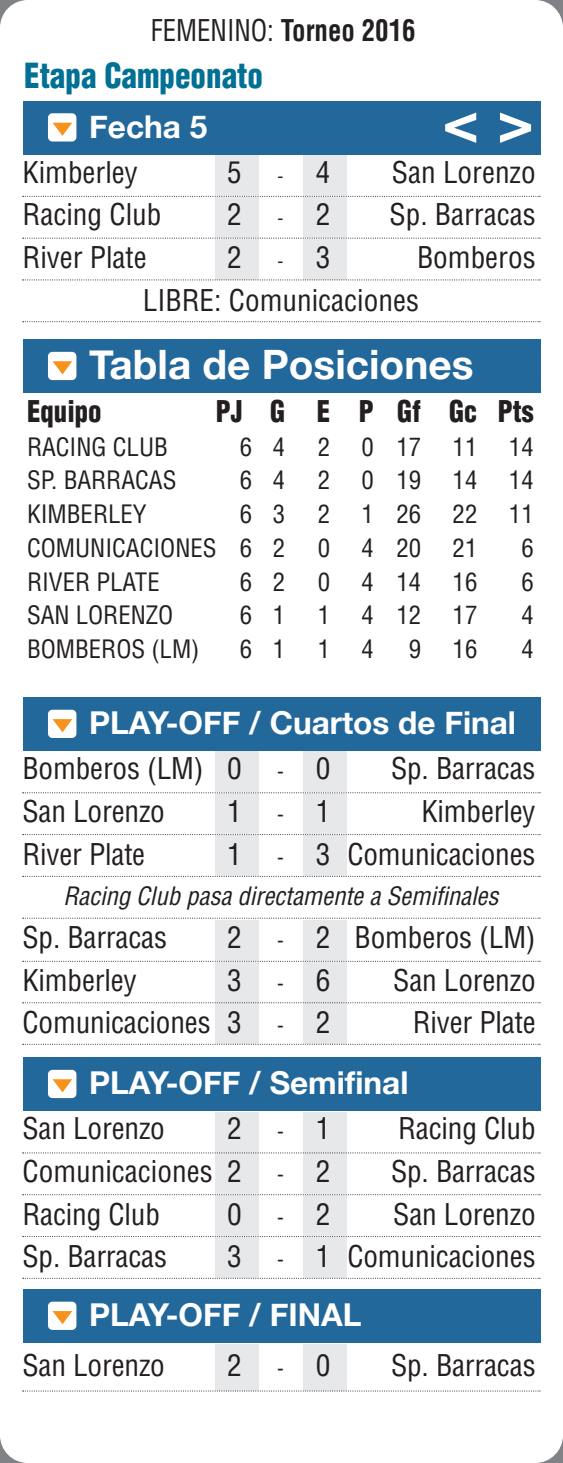
<style>
.page{position:relative;width:563px;height:1463px;background:#fff}
.page>*{position:absolute;margin:0;border:0;box-sizing:border-box;transform-origin:0 0}
.t1{font:700 54px "Helvetica";color:#fff}
.t2{font:700 40.5px "Helvetica Neue";color:#fff}
.t3{font:900 condensed 33.75px "Helvetica";color:#007095;scale:.92 1}
.t4{font:700 31.5px "Helvetica Neue";color:#fff}
.t5{font:condensed 29.25px/42.8px "Helvetica";letter-spacing:-.005em;color:#231f20}
.t6{font:700 condensed 29.25px "Helvetica";color:#231f20;scale:.92 1}
.t7{font:900 condensed 29.25px "Helvetica";color:#231f20;scale:.92 1}
.t8{font:condensed 24.75px "Helvetica";color:#231f20}
.t9{font:italic condensed 24.75px "Helvetica";color:#231f20}
.s1{font-weight:400}
.s2{font-size:18px}
.s3{font-size:20.25px}
</style>
<div class="page">
<div style="left:215px;top:155px;width:44px;height:41px;background:#e7e8e9"></div>
<div style="left:303px;top:155px;width:44px;height:41px;background:#e7e8e9"></div>
<div style="left:215px;top:197px;width:44px;height:41px;background:#e7e8e9"></div>
<div style="left:303px;top:197px;width:44px;height:41px;background:#e7e8e9"></div>
<div style="left:215px;top:239px;width:44px;height:40px;background:#e7e8e9"></div>
<div style="left:303px;top:239px;width:44px;height:40px;background:#e7e8e9"></div>
<svg style="left:22px;top:196px;width:518px;height:1px"></svg>
<svg style="left:22px;top:238px;width:518px;height:1px"></svg>
<svg style="left:22px;top:279px;width:518px;height:1px"></svg>
<svg style="left:22px;top:321px;width:518px;height:1px"></svg>
<div style="left:22px;top:101px;width:518px;height:53px;background:#23689a"></div>
<div style="left:48px;top:113px;width:28px;height:28px;background:#fff;border-radius:4px"></div>
<svg style="left:53px;top:123px;width:19px;height:13px"></svg>
<div style="left:22px;top:340px;width:518px;height:53px;background:#23689a"></div>
<div style="left:48px;top:352px;width:28px;height:28px;background:#fff;border-radius:4px"></div>
<svg style="left:53px;top:361px;width:19px;height:13px"></svg>
<div style="left:215px;top:1343px;width:44px;height:47px;background:#e7e8e9"></div>
<div style="left:303px;top:1343px;width:44px;height:47px;background:#e7e8e9"></div>
<svg style="left:22px;top:1390px;width:518px;height:1px"></svg>
<div style="left:215px;top:751px;width:44px;height:41px;background:#e7e8e9"></div>
<div style="left:303px;top:751px;width:44px;height:41px;background:#e7e8e9"></div>
<div style="left:215px;top:793px;width:44px;height:41px;background:#e7e8e9"></div>
<div style="left:303px;top:793px;width:44px;height:41px;background:#e7e8e9"></div>
<div style="left:215px;top:835px;width:44px;height:41px;background:#e7e8e9"></div>
<div style="left:303px;top:835px;width:44px;height:41px;background:#e7e8e9"></div>
<svg style="left:22px;top:792px;width:518px;height:1px"></svg>
<svg style="left:22px;top:834px;width:518px;height:1px"></svg>
<svg style="left:22px;top:876px;width:518px;height:1px"></svg>
<svg style="left:22px;top:917px;width:518px;height:1px"></svg>
<div style="left:215px;top:920px;width:44px;height:40px;background:#e7e8e9"></div>
<div style="left:303px;top:920px;width:44px;height:40px;background:#e7e8e9"></div>
<div style="left:215px;top:962px;width:44px;height:40px;background:#e7e8e9"></div>
<div style="left:303px;top:962px;width:44px;height:40px;background:#e7e8e9"></div>
<div style="left:215px;top:1003px;width:44px;height:40px;background:#e7e8e9"></div>
<div style="left:303px;top:1003px;width:44px;height:40px;background:#e7e8e9"></div>
<svg style="left:22px;top:960px;width:518px;height:2px"></svg>
<svg style="left:22px;top:1002px;width:518px;height:1px"></svg>
<svg style="left:22px;top:1043px;width:518px;height:1px"></svg>
<div style="left:22px;top:698px;width:518px;height:53px;background:#23689a"></div>
<div style="left:48px;top:709px;width:28px;height:29px;background:#fff;border-radius:4px"></div>
<svg style="left:53px;top:719px;width:19px;height:13px"></svg>
<div style="left:22px;top:1289px;width:518px;height:53px;background:#23689a"></div>
<div style="left:48px;top:1301px;width:28px;height:28px;background:#fff;border-radius:4px"></div>
<svg style="left:53px;top:1311px;width:19px;height:13px"></svg>
<div style="left:215px;top:1111px;width:44px;height:41px;background:#e7e8e9"></div>
<div style="left:303px;top:1111px;width:44px;height:41px;background:#e7e8e9"></div>
<div style="left:215px;top:1153px;width:44px;height:41px;background:#e7e8e9"></div>
<div style="left:303px;top:1153px;width:44px;height:41px;background:#e7e8e9"></div>
<div style="left:215px;top:1195px;width:44px;height:41px;background:#e7e8e9"></div>
<div style="left:303px;top:1195px;width:44px;height:41px;background:#e7e8e9"></div>
<div style="left:215px;top:1237px;width:44px;height:40px;background:#e7e8e9"></div>
<div style="left:303px;top:1237px;width:44px;height:40px;background:#e7e8e9"></div>
<svg style="left:22px;top:1152px;width:518px;height:1px"></svg>
<svg style="left:22px;top:1194px;width:518px;height:1px"></svg>
<svg style="left:22px;top:1236px;width:518px;height:1px"></svg>
<svg style="left:22px;top:1277px;width:518px;height:1px"></svg>
<div style="left:22px;top:1058px;width:518px;height:53px;background:#23689a"></div>
<div style="left:48px;top:1069px;width:28px;height:29px;background:#fff;border-radius:4px"></div>
<svg style="left:53px;top:1079px;width:19px;height:13px"></svg>
<p class="t6" style="left:151px;top:14px;width:289px"><span class="s1">FEMENINO:</span> Torneo 2016</p>
<p class="t3" style="left:24px;top:57px;width:261px">Etapa Campeonato</p>
<p class="t4" style="left:89px;top:107px;width:119px">Fecha 5</p>
<h1 class="t1" style="left:444px;top:92px;width:88px">&lt; &gt;</h1>
<p class="t5" style="left:22px;top:151px;width:117px">Kimberley</p>
<p class="t5" style="left:227px;top:151px;width:105px">5<span class="s2">-</span>4</p>
<p class="t5" style="left:391px;top:151px;width:145px">San Lorenzo</p>
<p class="t5" style="left:23px;top:194px;width:140px">Racing Club</p>
<p class="t5" style="left:227px;top:194px;width:105px">2<span class="s2">-</span>2</p>
<p class="t5" style="left:389px;top:194px;width:148px">Sp. Barracas</p>
<p class="t5" style="left:23px;top:237px;width:126px">River Plate</p>
<p class="t5" style="left:227px;top:237px;width:105px">2<span class="s2">-</span>3</p>
<p class="t5" style="left:143px;top:237px;width:394px;text-indent:274px">Bomberos<br>LIBRE: Comunicaciones</p>
<h2 class="t2" style="left:89px;top:340px;width:385px">Tabla de Posiciones</h2>
<p class="t7" style="left:27px;top:394px;width:83px">Equipo</p>
<p class="t7" style="left:216px;top:394px;width:347px">PJ G E P Gf Gc Pts</p>
<p class="t8" style="left:27px;top:432px;width:142px">RACING CLUB</p>
<p class="t8" style="left:240px;top:432px;width:47px">6 4</p>
<p class="t8" style="left:318px;top:432px;width:14px">2</p>
<p class="t8" style="left:361px;top:432px;width:61px">0 17</p>
<p class="t8" style="left:452px;top:432px;width:26px">11</p>
<p class="t8" style="left:509px;top:432px;width:26px">14</p>
<p class="t8" style="left:27px;top:466px;width:151px">SP. BARRACAS</p>
<p class="t8" style="left:240px;top:466px;width:47px">6 4</p>
<p class="t8" style="left:318px;top:466px;width:14px">2</p>
<p class="t8" style="left:361px;top:466px;width:61px">0 19</p>
<p class="t8" style="left:452px;top:466px;width:26px">14</p>
<p class="t8" style="left:509px;top:466px;width:26px">14</p>
<p class="t8" style="left:27px;top:500px;width:121px">KIMBERLEY</p>
<p class="t8" style="left:240px;top:500px;width:47px">6 3</p>
<p class="t8" style="left:318px;top:500px;width:14px">2</p>
<p class="t8" style="left:361px;top:500px;width:61px">1 26</p>
<p class="t8" style="left:452px;top:500px;width:26px">22</p>
<p class="t8" style="left:509px;top:500px;width:26px">11</p>
<p class="t8" style="left:27px;top:534px;width:259px">COMUNICACIONES 6 2</p>
<p class="t8" style="left:318px;top:534px;width:14px">0</p>
<p class="t8" style="left:361px;top:534px;width:61px">4 20</p>
<p class="t8" style="left:452px;top:534px;width:26px">21</p>
<p class="t8" style="left:521px;top:534px;width:14px">6</p>
<p class="t8" style="left:27px;top:567px;width:134px">RIVER PLATE</p>
<p class="t8" style="left:240px;top:567px;width:47px">6 2</p>
<p class="t8" style="left:318px;top:567px;width:14px">0</p>
<p class="t8" style="left:361px;top:567px;width:61px">4 14</p>
<p class="t8" style="left:452px;top:567px;width:26px">16</p>
<p class="t8" style="left:521px;top:567px;width:14px">6</p>
<p class="t8" style="left:27px;top:601px;width:148px">SAN LORENZO</p>
<p class="t8" style="left:240px;top:601px;width:47px">6 1</p>
<p class="t8" style="left:318px;top:601px;width:14px">1</p>
<p class="t8" style="left:361px;top:601px;width:61px">4 12</p>
<p class="t8" style="left:452px;top:601px;width:26px">17</p>
<p class="t8" style="left:521px;top:601px;width:14px">4</p>
<p class="t8" style="left:27px;top:635px;width:174px">BOMBEROS (LM)</p>
<p class="t8" style="left:240px;top:635px;width:47px">6 1</p>
<p class="t8" style="left:318px;top:635px;width:14px">1</p>
<p class="t8" style="left:361px;top:635px;width:14px">4</p>
<p class="t8" style="left:408px;top:635px;width:14px">9</p>
<p class="t8" style="left:452px;top:635px;width:26px">16</p>
<p class="t8" style="left:521px;top:635px;width:14px">4</p>
<p class="t4" style="left:89px;top:703px;width:428px">PLAY-OFF / Cuartos de Final</p>
<p class="t5" style="left:22px;top:747px;width:309px">Bomberos (LM) 0 <span class="s3">-</span> 0</p>
<p class="t5" style="left:391px;top:747px;width:146px">Sp. Barracas</p>
<p class="t5" style="left:23px;top:790px;width:144px">San Lorenzo</p>
<p class="t5" style="left:227px;top:790px;width:105px">1<span class="s3">-</span>1</p>
<p class="t5" style="left:421px;top:790px;width:116px">Kimberley</p>
<p class="t5" style="left:22px;top:833px;width:124px">River Plate</p>
<p class="t5" style="left:227px;top:833px;width:310px">1 <span class="s3">-</span> 3 Comunicaciones</p>
<p class="t9" style="left:63px;top:882px;width:437px">Racing Club pasa directamente a Semifinales</p>
<p class="t5" style="left:22px;top:916px;width:146px">Sp. Barracas</p>
<p class="t5" style="left:227px;top:916px;width:310px">2 <span class="s3">-</span> 2 Bomberos (LM)</p>
<p class="t5" style="left:23px;top:959px;width:116px">Kimberley</p>
<p class="t5" style="left:227px;top:959px;width:105px">3<span class="s3">-</span>6</p>
<p class="t5" style="left:393px;top:959px;width:144px">San Lorenzo</p>
<p class="t5" style="left:23px;top:1002px;width:309px">Comunicaciones 3 <span class="s3">-</span> 2</p>
<p class="t5" style="left:413px;top:1002px;width:124px">River Plate</p>
<p class="t4" style="left:89px;top:1063px;width:321px">PLAY-OFF / Semifinal</p>
<p class="t5" style="left:22px;top:1107px;width:144px">San Lorenzo</p>
<p class="t5" style="left:227px;top:1107px;width:105px">2<span class="s3">-</span>1</p>
<p class="t5" style="left:398px;top:1107px;width:139px">Racing Club</p>
<p class="t5" style="left:23px;top:1150px;width:309px">Comunicaciones 2 <span class="s3">-</span> 2</p>
<p class="t5" style="left:391px;top:1150px;width:146px">Sp. Barracas</p>
<p class="t5" style="left:23px;top:1193px;width:139px">Racing Club</p>
<p class="t5" style="left:227px;top:1193px;width:105px">0<span class="s3">-</span>2</p>
<p class="t5" style="left:393px;top:1193px;width:144px">San Lorenzo</p>
<p class="t5" style="left:23px;top:1236px;width:146px">Sp. Barracas</p>
<p class="t5" style="left:227px;top:1236px;width:310px">3 <span class="s3">-</span> 1 Comunicaciones</p>
<p class="t4" style="left:89px;top:1295px;width:273px">PLAY-OFF / FINAL</p>
<p class="t5" style="left:22px;top:1344px;width:144px">San Lorenzo</p>
<p class="t5" style="left:227px;top:1344px;width:105px">2<span class="s3">-</span>0</p>
<p class="t5" style="left:391px;top:1344px;width:146px">Sp. Barracas</p>
</div>
